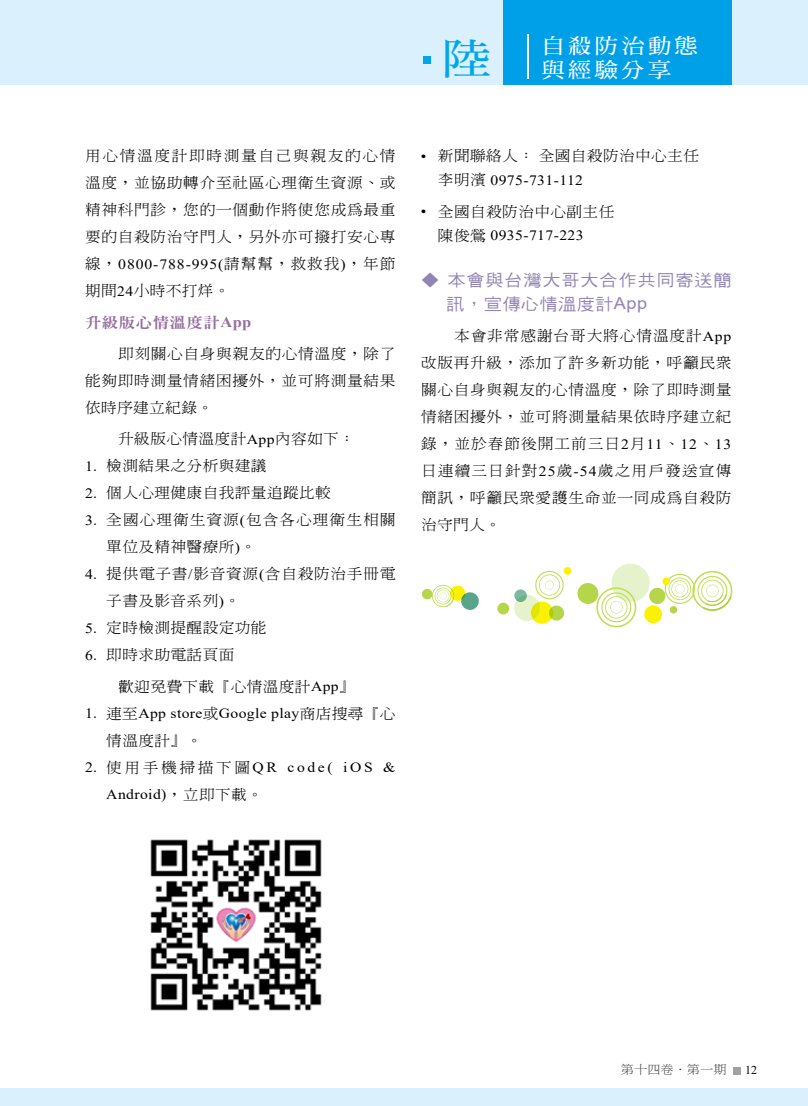
<style>
.page{position:relative;width:808px;height:1106px;background:#fff}
.page>*{position:absolute;margin:0;border:0;box-sizing:border-box;transform-origin:0 0}
.t1{font:21px/24px "DF Ming Bd HK BF";letter-spacing:.15em;color:#fff;scale:1.1 1}
.t2{font:16.5px/24px "DF Hei W5 WIN BF";letter-spacing:.045em;color:#9183b2;scale:1.1 1}
.t3{font:15px "DFN Ming W9 WIN BF";letter-spacing:.025em;color:#96709e;scale:1.1 1}
.t4{font:300 14.25px/27px "Inn Ming";letter-spacing:.045em;color:#000;text-align:justify;scale:1.1 1}
.t5{font:300 14.25px/31.2px "Inn Ming";letter-spacing:.025em;color:#000;scale:1.1 1}
.t6{font:14.25px "Times New Roman";letter-spacing:.025em;color:#000;scale:1.1 1}
.t7{font:14.25px/27px "Times New Roman";letter-spacing:.095em;color:#000;scale:1.1 1}
.t8{font:300 14.25px/27px "Inn Ming";letter-spacing:.065em;color:#000;scale:1.1 1}
.t9{font:14.25px "Times New Roman";letter-spacing:.06em;color:#000;scale:1.1 1}
.t10{font:12px "DF Ming Lt HKSCS U";color:#3e3a39;scale:1.1 1}
.t11{font:12px "Times New Roman";color:#000}
.s1{font-family:"Inn Ming";font-weight:300}
.s2{font-family:"Times New Roman";font-weight:400}
.s3{font-family:"Times New Roman";font-weight:700}
.s4{font-family:"Arial"}
.s5{font-family:"Adobe Ming Std";font-weight:300}
</style>
<div class="page">
<div style="left:0;top:0;width:808px;height:85px;background:#daf0fc"></div>
<div style="left:0;top:1088px;width:808px;height:18px;background:#daf0fc"></div>
<img style="left:150px;top:839px;width:172px;height:172px">
<div style="left:611px;top:563px;width:39px;height:39px;background:#e6f2cc;border-radius:50%"></div>
<svg style="left:644px;top:571px;width:88px;height:53px"></svg>
<svg style="left:497px;top:566px;width:139px;height:61px"></svg>
<svg style="left:422px;top:585px;width:57px;height:25px"></svg>
<div style="left:503px;top:0;width:228px;height:85px;background:#00a0e9"></div>
<hr style="left:527px;top:34px;width:1px;height:45px;background:#fff">
<div style="left:423px;top:56px;width:7px;height:7px;background:#00a7ea"></div>
<div style="left:734px;top:1067px;width:7px;height:7px;background:#9fa0a0"></div>
<h1 class="t1" style="left:443px;top:34px;width:233px;text-indent:99px">自殺防治動態<sup>陸</sup> 與經驗分享</h1>
<p class="t4" style="left:85px;top:142px;width:284px">用心情溫度計即時測量自己與親友的心情溫度，並協助轉介至社區心理衛生資源、或精神科門診，您的一個動作將使您成為最重要的自殺防治守門人，另外亦可撥打安心專</p>
<p class="t9" style="left:85px;top:254px;width:284px"><span class="s1">線，</span>0800-788-995(<span class="s1">請幫幫，救救我</span>)<span class="s1">，年節</span></p>
<p class="t4" style="left:85px;top:277px;width:133px">期間<span class="s2">24</span>小時不打烊。</p>
<p class="t3" style="left:85px;top:315px;width:153px">升級版心情溫度計<span class="s3">App</span></p>
<p class="t4" style="left:85px;top:340px;width:284px;text-indent:33px">即刻關心自身與親友的心情溫度，除了能夠即時測量情緒困擾外，並可將測量結果依時序建立紀錄。</p>
<p class="t5" style="left:118px;top:423px;width:217px">升級版心情溫度計<span class="s2">App</span>內容如下：</p>
<p class="t5" style="left:85px;top:450px;width:167px"><span class="s2">1.</span> 檢測結果之分析與建議</p>
<p class="t5" style="left:85px;top:477px;width:225px"><span class="s2">2.</span> 個人心理健康自我評量追蹤比較</p>
<p class="t8" style="left:106px;top:506px;width:264px;text-indent:-21px"><span class="s2">3.</span> 全國心理衛生資源<span class="s2">(</span>包含各心理衛生相關單位及精神醫療所<span class="s2">)</span>。</p>
<p class="t4" style="left:106px;top:560px;width:264px;text-indent:-21px"><span class="s2">4.</span> 提供電子書<span class="s2">/</span>影音資源<span class="s2">(</span>含自殺防治手冊電子書及影音系列<span class="s2">)</span>。</p>
<p class="t5" style="left:85px;top:612px;width:167px"><span class="s2">5.</span> 定時檢測提醒設定功能</p>
<p class="t5" style="left:118px;top:639px;width:217px;text-indent:-33px"><span class="s2">6.</span> 即時求助電話頁面<br>歡迎免費下載『心情溫度計<span class="s2">App</span>』</p>
<p class="t6" style="left:85px;top:703px;width:284px">1. <span class="s1">連至</span>App store<span class="s1">或</span>Google play<span class="s1">商店搜尋『心</span></p>
<p class="t4" style="left:106px;top:726px;width:89px">情溫度計』。</p>
<p class="t7" style="left:106px;top:753px;width:264px;text-indent:-21px">2. <span class="s1">使用手機掃描下圖</span>QR code( iOS &amp;<br>Android)<span class="s1">，立即下載。</span></p>
<p class="t5" style="left:421px;top:140px;width:254px"><span class="s2">•</span> 新聞聯絡人：全國自殺防治中心主任</p>
<p class="t6" style="left:438px;top:170px;width:133px"><span class="s1">李明濱</span> 0975-731-112</p>
<p class="t5" style="left:421px;top:196px;width:177px"><span class="s2">•</span> 全國自殺防治中心副主任</p>
<p class="t6" style="left:438px;top:225px;width:134px"><span class="s1">陳俊鶯</span> 0935-717-223</p>
<p class="t2" style="left:446px;top:268px;width:261px;text-indent:-26px">◆ 本會與台灣大哥大合作共同寄送簡訊，宣傳心情溫度計<span class="s4">App</span></p>
<p class="t4" style="left:421px;top:322px;width:284px;text-indent:33px">本會非常感謝台哥大將心情溫度計<span class="s2">App</span>改版再升級，添加了許多新功能，呼籲民眾關心自身與親友的心情溫度，除了即時測量情緒困擾外，並可將測量結果依時序建立紀錄，並於春節後開工前三日<span class="s2">2</span>月<span class="s2">11</span>、<span class="s2">12</span>、<span class="s2">13</span>日連續三日針對<span class="s2">25</span>歲<span class="s2">-54</span>歲之用戶發送宣傳簡訊，呼籲民眾愛護生命並一同成為自殺防治守門人。</p>
<p class="t10" style="left:621px;top:1063px;width:97px">第十<span class="s5">四</span>卷．第<span class="s5">一</span>期</p>
<p class="t11" style="left:745px;top:1061px;width:13px">12</p>
</div>
